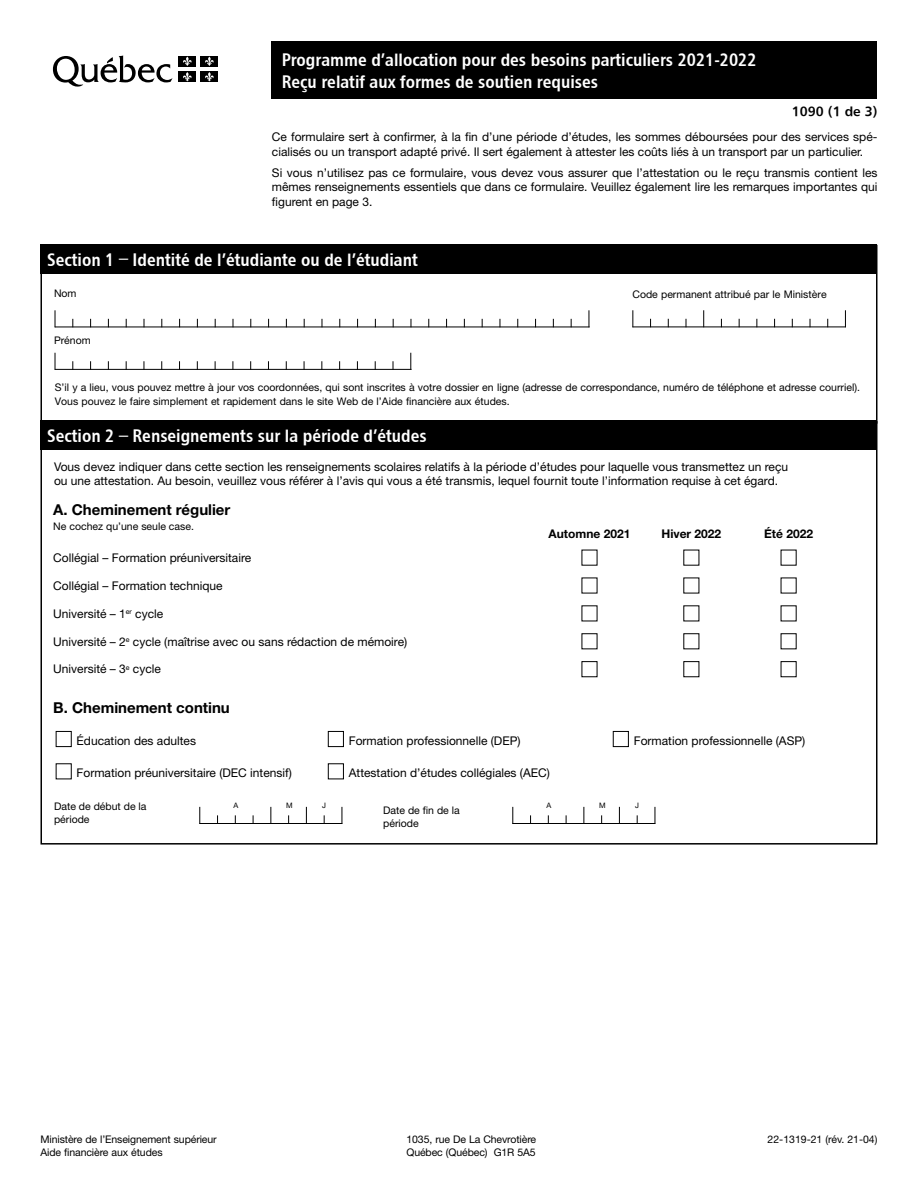
<style>
.page{position:relative;width:918px;height:1188px;background:#fff}
.page>*{position:absolute;margin:0;border:0;box-sizing:border-box;transform-origin:0 0}
.t1{font:18px "Chaloult Cond Demi Gras Normal";color:#fff}
.t2{font:700 15px "Helvetica Neue LT Std";color:#000}
.t3{font:13.5px "Chaloult Demi Gras Normal";color:#000}
.t4{font:12px/14.4px "Helvetica Neue LT Std";color:#000}
.t5{font:700 12px "Helvetica Neue LT Std";color:#000}
.t6{font:10.5px/12.6px "Helvetica Neue LT Std";color:#000}
.t7{font:7.5px "Helvetica Neue LT Std";color:#000}
</style>
<div class="page">
<div style="left:271px;top:41px;width:606px;height:57px;background:#000"></div>
<div style="left:40px;top:244px;width:838px;height:30px;background:#000"></div>
<div style="left:40px;top:420px;width:838px;height:30px;background:#000"></div>
<div style="left:582px;top:633px;width:15px;height:16px;border:1px solid #000"></div>
<div style="left:683px;top:633px;width:16px;height:16px;border:1px solid #000"></div>
<div style="left:781px;top:633px;width:16px;height:16px;border:1px solid #000"></div>
<div style="left:582px;top:661px;width:15px;height:16px;border:1px solid #000"></div>
<div style="left:683px;top:661px;width:16px;height:16px;border:1px solid #000"></div>
<div style="left:781px;top:661px;width:16px;height:16px;border:1px solid #000"></div>
<div style="left:56px;top:731px;width:16px;height:16px;border:1px solid #000"></div>
<div style="left:328px;top:731px;width:16px;height:16px;border:1px solid #000"></div>
<div style="left:613px;top:731px;width:16px;height:16px;border:1px solid #000"></div>
<div style="left:56px;top:763px;width:16px;height:16px;border:1px solid #000"></div>
<div style="left:328px;top:763px;width:16px;height:16px;border:1px solid #000"></div>
<div style="left:40px;top:245px;width:838px;height:179px;border:2px solid #000"></div>
<div style="left:40px;top:421px;width:838px;height:424px;border:2px solid #000"></div>
<hr style="left:55px;top:327px;width:535px;height:1px;background:#000">
<svg style="left:55px;top:310px;width:1px;height:17px"></svg>
<svg style="left:589px;top:310px;width:1px;height:17px"></svg>
<svg style="left:410px;top:353px;width:1px;height:16px"></svg>
<hr style="left:55px;top:369px;width:357px;height:1px;background:#000">
<svg style="left:55px;top:353px;width:1px;height:17px"></svg>
<svg style="left:845px;top:310px;width:1px;height:17px"></svg>
<svg style="left:703px;top:310px;width:1px;height:17px"></svg>
<hr style="left:632px;top:327px;width:214px;height:1px;background:#000">
<svg style="left:632px;top:310px;width:1px;height:17px"></svg>
<svg style="left:306px;top:807px;width:1px;height:16px"></svg>
<svg style="left:270px;top:807px;width:1px;height:16px"></svg>
<svg style="left:342px;top:807px;width:1px;height:17px"></svg>
<hr style="left:199px;top:823px;width:143px;height:1px;background:#000">
<svg style="left:199px;top:807px;width:1px;height:17px"></svg>
<svg style="left:619px;top:807px;width:1px;height:16px"></svg>
<svg style="left:584px;top:807px;width:1px;height:16px"></svg>
<svg style="left:655px;top:807px;width:1px;height:17px"></svg>
<hr style="left:512px;top:823px;width:143px;height:1px;background:#000">
<svg style="left:512px;top:807px;width:1px;height:17px"></svg>
<svg style="left:53px;top:55px;width:119px;height:32px"></svg>
<div style="left:179px;top:56px;width:17px;height:10px;background:#000"></div>
<svg style="left:183px;top:57px;width:9px;height:9px"></svg>
<div style="left:201px;top:56px;width:17px;height:10px;background:#000"></div>
<svg style="left:205px;top:57px;width:9px;height:9px"></svg>
<div style="left:179px;top:71px;width:17px;height:11px;background:#000"></div>
<svg style="left:183px;top:72px;width:9px;height:9px"></svg>
<div style="left:201px;top:71px;width:17px;height:11px;background:#000"></div>
<svg style="left:205px;top:72px;width:9px;height:9px"></svg>
<h1 class="t1" style="left:282px;top:48px;width:476px">Programme d’allocation pour des besoins particuliers 2021-2022</h1>
<h1 class="t1" style="left:282px;top:70px;width:318px">Reçu relatif aux formes de soutien requises</h1>
<p class="t3" style="left:792px;top:102px;width:87px">1090 (1 de 3)</p>
<p class="t4" style="left:272px;top:130px;width:607px">Ce formulaire sert à confirmer, à la fin d’une période d’études, les sommes déboursées pour des services spé&shy;cialisés ou un transport adapté privé. Il sert également à attester les coûts liés à un transport par un particulier.</p>
<p class="t4" style="left:272px;top:165px;width:607px;text-align:justify">Si vous n’utilisez pas ce formulaire, vous devez vous assurer que l’attestation ou le reçu transmis contient les mêmes renseignements essentiels que dans ce formulaire. Veuillez également lire les remarques importantes qui figurent en page 3.</p>
<h2 class="t1" style="left:47px;top:248px;width:372px">Section 1 – Identité de l’étudiante ou de l’étudiant</h2>
<p class="t6" style="left:54px;top:287px;width:24px">Nom</p>
<p class="t6" style="left:54px;top:334px;width:38px">Prénom</p>
<p class="t6" style="left:632px;top:288px;width:196px">Code permanent attribué par le Ministère</p>
<p class="t6" style="left:55px;top:381px;width:807px;line-height:13.5px">S’il y a lieu, vous pouvez mettre à jour vos coordonnées, qui sont inscrites à votre dossier en ligne (adresse de correspondance, numéro de téléphone et adresse courriel).<br>Vous pouvez le faire simplement et rapidement dans le site Web de l’Aide financière aux études.</p>
<h2 class="t1" style="left:47px;top:425px;width:381px">Section 2 – Renseignements sur la période d’études</h2>
<p class="t4" style="left:54px;top:459px;width:736px">Vous devez indiquer dans cette section les renseignements scolaires relatifs à la période d’études pour laquelle vous transmettez un reçu ou une attestation. Au besoin, veuillez vous référer à l’avis qui vous a été transmis, lequel fournit toute l’information requise à cet égard.</p>
<h3 class="t2" style="left:53px;top:500px;width:179px">A. Cheminement régulier</h3>
<p class="t6" style="left:53px;top:519px;width:142px">Ne cochez qu’une seule case.</p>
<p class="t5" style="left:549px;top:526px;width:83px">Automne 2021</p>
<p class="t5" style="left:661px;top:526px;width:61px">Hiver 2022</p>
<p class="t5" style="left:764px;top:526px;width:50px">Été 2022</p>
<p class="t4" style="left:53px;top:550px;width:200px">Collégial – Formation préuniversitaire</p>
<p class="t4" style="left:53px;top:578px;width:171px">Collégial – Formation technique</p>
<p class="t4" style="left:53px;top:606px;width:112px">Université – 1<sup>er</sup> cycle</p>
<p class="t4" style="left:53px;top:634px;width:356px">Université – 2<sup>e</sup> cycle (maîtrise avec ou sans rédaction de mémoire)</p>
<p class="t4" style="left:53px;top:662px;width:109px">Université – 3<sup>e</sup> cycle</p>
<h3 class="t2" style="left:53px;top:699px;width:178px">B. Cheminement continu</h3>
<p class="t4" style="left:77px;top:733px;width:121px">Éducation des adultes</p>
<p class="t4" style="left:349px;top:733px;width:173px">Formation professionnelle (DEP)</p>
<p class="t4" style="left:634px;top:733px;width:173px">Formation professionnelle (ASP)</p>
<p class="t4" style="left:77px;top:765px;width:217px">Formation préuniversitaire (DEC intensif)</p>
<p class="t4" style="left:349px;top:765px;width:203px">Attestation d’études collégiales (AEC)</p>
<p class="t6" style="left:54px;top:800px;width:94px">Date de début de la période</p>
<p class="t7" style="left:233px;top:801px;width:6px">A</p>
<p class="t7" style="left:286px;top:801px;width:8px">M</p>
<p class="t7" style="left:322px;top:801px;width:5px">J</p>
<p class="t7" style="left:546px;top:801px;width:6px">A</p>
<p class="t7" style="left:599px;top:801px;width:8px">M</p>
<p class="t7" style="left:635px;top:801px;width:5px">J</p>
<p class="t6" style="left:383px;top:804px;width:78px">Date de fin de la période</p>
<p class="t6" style="left:40px;top:1133px;width:178px">Ministère de l’Enseignement supérieur</p>
<p class="t6" style="left:406px;top:1133px;width:131px">1035, rue De La Chevrotière</p>
<p class="t6" style="left:40px;top:1146px;width:124px">Aide financière aux études</p>
<p class="t6" style="left:406px;top:1146px;width:131px">Québec (Québec) G1R 5A5</p>
<p class="t6" style="left:768px;top:1133px;width:111px">22-1319-21 (rév. 21-04)</p>
</div>
